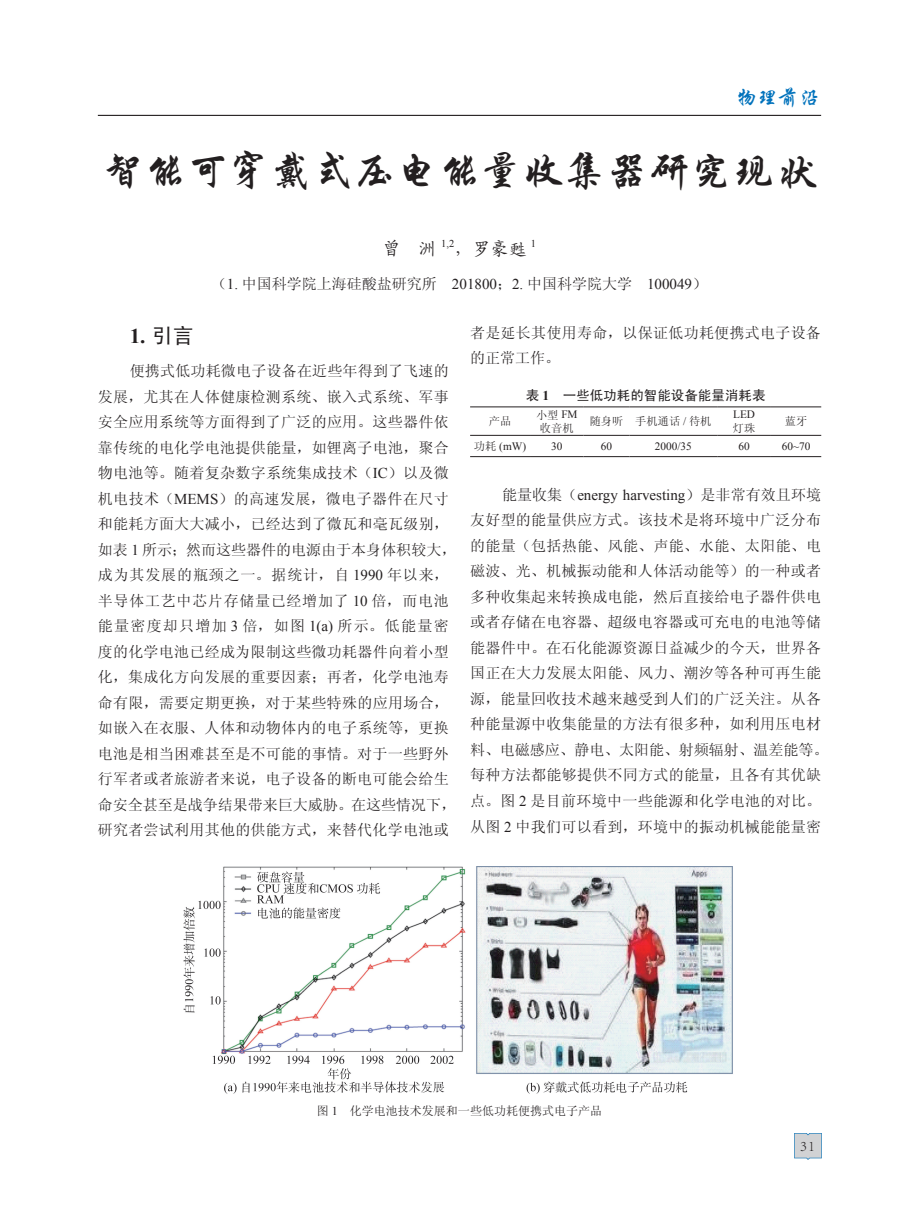
<style>
.page{position:relative;width:919px;height:1217px;background:#fff}
.page>*{position:absolute;margin:0;border:0;box-sizing:border-box;transform-origin:0 0}
.t1{font:42px "ST Xingkai";color:#231f20}
.t2{font:21px "FZXKK GBK1 0";color:#0072bc}
.t3{font:700 21px "Times New Roman";color:#231f20}
.t4{font:18px "Kai Ti GB2312";color:#231f20}
.t5{font:15px/25.5px "Sim Sun";letter-spacing:.02em;color:#231f20}
.t6{font:15px "Sim Sun";color:#231f20}
.t7{font:300 15px "Adobe Song Std";color:#231f20}
.t8{font:13.5px "Sim Hei";color:#231f20}
.t9{font:12px "Sim Sun";color:#231f20}
.t10{font:11.25px/13.2px "Times New Roman";color:#231f20}
.t11{font:11.25px/12.9px "Sim Sun";color:#231f20;text-align:center}
.t12{font:10.5px "Times New Roman";color:#231f20}
.s1{font-family:"FZKTK GBK1 0"}
.s2{font-family:"Times New Roman"}
.s3{font-family:"Sim Hei";font-weight:400}
.s4{font-family:"Times New Roman";font-weight:700}
.s5{font-family:"Sim Sun"}
</style>
<div class="page">
<img style="left:794px;top:1133px;width:27px;height:26px">
<hr style="left:98px;top:115px;width:723px;height:1px;background:#231f20">
<hr style="left:470px;top:435px;width:60px;height:1px;background:#231f20">
<hr style="left:530px;top:435px;width:53px;height:1px;background:#231f20">
<hr style="left:583px;top:435px;width:46px;height:1px;background:#231f20">
<hr style="left:629px;top:435px;width:88px;height:1px;background:#231f20">
<hr style="left:717px;top:435px;width:53px;height:1px;background:#231f20">
<hr style="left:770px;top:435px;width:51px;height:1px;background:#231f20">
<hr style="left:470px;top:406px;width:60px;height:1px;background:#231f20">
<hr style="left:530px;top:406px;width:53px;height:1px;background:#231f20">
<hr style="left:583px;top:406px;width:46px;height:1px;background:#231f20">
<hr style="left:629px;top:406px;width:88px;height:1px;background:#231f20">
<hr style="left:717px;top:406px;width:53px;height:1px;background:#231f20">
<hr style="left:770px;top:406px;width:51px;height:1px;background:#231f20">
<hr style="left:470px;top:456px;width:60px;height:1px;background:#231f20">
<hr style="left:530px;top:456px;width:53px;height:1px;background:#231f20">
<hr style="left:583px;top:456px;width:46px;height:1px;background:#231f20">
<hr style="left:629px;top:456px;width:88px;height:1px;background:#231f20">
<hr style="left:717px;top:456px;width:53px;height:1px;background:#231f20">
<hr style="left:770px;top:456px;width:51px;height:1px;background:#231f20">
<img style="left:184px;top:866px;width:549px;height:228px">
<h2 class="t2" style="left:736px;top:87px;width:85px">物理前沿</h2>
<p class="t1" style="left:102px;top:149px;width:716px">智能可穿戴式压电能量收集器研究现状</p>
<p class="t4" style="left:383px;top:240px;width:55px">曾 洲</p>
<p class="t12" style="left:441px;top:236px;width:15px">1,2</p>
<p class="t4" style="left:454px;top:240px;width:73px">，罗豪<span class="s1">甦</span></p>
<p class="t12" style="left:531px;top:236px;width:7px">1</p>
<p class="t6" style="left:212px;top:276px;width:496px">（<span class="s2">1.</span> 中国科学院上海硅酸盐研究所 <span class="s2">201800</span>；<span class="s2">2.</span> 中国科学院大学 <span class="s2">100049</span>）</p>
<p class="t3" style="left:130px;top:321px;width:66px">1. <span class="s3">引言</span></p>
<p class="t5" style="left:98px;top:358px;width:360px;text-indent:32px">便携式低功耗微电子设备在近些年得到了飞速的发展，尤其在人体健康检测系统、嵌入式系统、军事安全应用系统等方面得到了广泛的应用。这些器件依靠传统的电化学电池提供能量，如锂离子电池，聚合物电池等。随着复杂数字系统集成技术（<span class="s2">IC</span>）以及微机电技术（<span class="s2">MEMS</span>）的高速发展，微电子器件在尺寸和能耗方面大大减小，已经达到了微瓦和毫瓦级别，如表 <span class="s2">1</span> 所示；然而这些器件的电源由于本身体积较大，成为其发展的瓶颈之一。据统计，自 <span class="s2">1990</span> 年以来，半导体工艺中芯片存储量已经增加了 <span class="s2">10</span> 倍，而电池能量密度却只增加 <span class="s2">3</span> 倍，如图 <span class="s2">1(a)</span> 所示。低能量密度的化学电池已经成为限制这些微功耗器件向着小型化，集成化方向发展的重要因素；再者，化学电池寿命有限，需要定期更换，对于某些特殊的应用场合，如嵌入在衣服、人体和动物体内的电子系统等，更换电池是相当困难甚至是不可能的事情。对于一些野外行军者或者旅游者来说，电子设备的断电可能会给生命安全甚至是战争结果带来巨大威胁。在这些情况下，研究者尝试利用其他的供能方式，来替代化学电池或</p>
<p class="t5" style="left:470px;top:319px;width:352px">者是延长其使用寿命，以保证低功耗便携式电子设备的正常工作。</p>
<p class="t8" style="left:525px;top:388px;width:241px">表 <span class="s4">1</span> 一些低功耗的智能设备能量消耗表</p>
<p class="t11" style="left:489px;top:414px;width:24px">产品</p>
<p class="t11" style="left:536px;top:408px;width:43px">小型 <span class="s2">FM</span>收音机</p>
<p class="t11" style="left:589px;top:414px;width:123px">随身听 手机通话 <span class="s2">/</span> 待机</p>
<p class="t10" style="left:732px;top:408px;width:24px">LED<span class="s5">灯珠</span></p>
<p class="t11" style="left:784px;top:414px;width:24px">蓝牙</p>
<p class="t10" style="left:474px;top:439px;width:54px"><span class="s5">功耗</span> (mW)</p>
<p class="t10" style="left:551px;top:439px;width:13px">30</p>
<p class="t10" style="left:601px;top:439px;width:13px">60</p>
<p class="t10" style="left:655px;top:439px;width:38px">2000/35</p>
<p class="t10" style="left:738px;top:439px;width:13px">60</p>
<p class="t10" style="left:781px;top:439px;width:30px">60~70</p>
<p class="t5" style="left:470px;top:481px;width:360px;text-indent:32px">能量收集（<span class="s2">energy harvesting</span>）是非常有效且环境友好型的能量供应方式。该技术是将环境中广泛分布的能量（包括热能、风能、声能、水能、太阳能、电磁波、光、机械振动能和人体活动能等）的一种或者多种收集起来转换成电能，然后直接给电子器件供电或者存储在电容器、超级电容器或可充电的电池等储能器件中。在石化能源资源日益减少的今天，世界各国正在大力发展太阳能、风力、潮汐等各种可再生能源，能量回收技术越来越受到人们的广泛关注。从各种能量源中收集能量的方法有很多种，如利用压电材料、电磁感应、静电、太阳能、射频辐射、温差能等。每种方法都能够提供不同方式的能量，且各有其优缺点。图 <span class="s2">2</span> 是目前环境中一些能源和化学电池的对比。从图 <span class="s2">2</span> 中我们可以看到，环境中的振动机械能能量密</p>
<p class="t9" style="left:317px;top:1104px;width:286px">图 <span class="s2">1</span> 化学电池技术发展和一些低功耗便携式电子产品</p>
<p class="t7" style="left:800px;top:1136px;width:16px">31</p>
</div>
